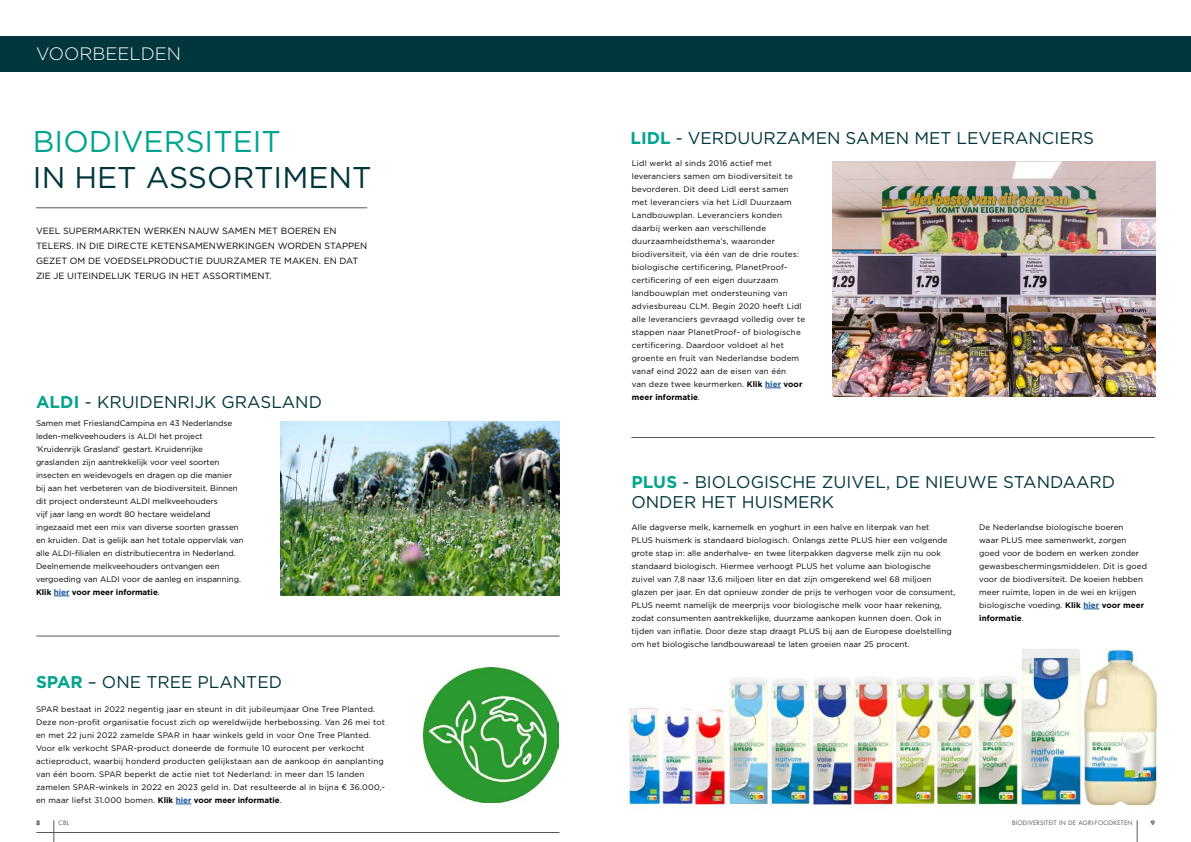
<style>
.page{position:relative;width:1191px;height:842px;background:#fff}
.page>*{position:absolute;margin:0;border:0;box-sizing:border-box;transform-origin:0 0}
.t1{font:30px "Gotham";color:#02363d}
.t2{font:30px "Gotham";color:#00a48f}
.t3{font:300 18px "Gotham";color:#fff}
.t4{font:17px/20.4px "Gotham";color:#02363d}
.t5{font:9px/15px "Gotham";color:#000}
.t6{font:8px/13px "Gotham";letter-spacing:.01em;color:#000}
.t7{font:6px "Futura LT";letter-spacing:.05em;color:#555756}
.t8{font:700 6px "Futura LT";color:#555756}
.s1{font-weight:700;color:#00a48f}
.s2{font-weight:700}
.s3{font-weight:700;color:#1b5899}
.s4{font-style:italic}
</style>
<div class="page">
<img style="left:281px;top:421px;width:278px;height:175px">
<hr style="left:36px;top:636px;width:523px;height:1px;background:#555756">
<svg style="left:54px;top:820px;width:1px;height:22px"></svg>
<svg style="left:1136px;top:820px;width:1px;height:22px"></svg>
<div style="left:0;top:36px;width:595px;height:35px;background:#02363d"></div>
<svg style="left:765px;top:388px;width:16px;height:1px"></svg>
<div style="left:595px;top:36px;width:596px;height:35px;background:#02363d"></div>
<hr style="left:36px;top:208px;width:331px;height:1px;background:#555756">
<img style="left:833px;top:162px;width:322px;height:234px">
<svg style="left:54px;top:596px;width:15px;height:1px"></svg>
<svg style="left:1083px;top:609px;width:16px;height:1px"></svg>
<img style="left:624px;top:649px;width:534px;height:159px">
<hr style="left:631px;top:437px;width:523px;height:1px;background:#555756">
<svg style="left:176px;top:804px;width:15px;height:1px"></svg>
<hr style="left:36px;top:832px;width:523px;height:1px;background:#555756">
<img style="left:423px;top:667px;width:136px;height:136px">
<h2 class="t3" style="left:36px;top:42px;width:147px">VOORBEELDEN</h2>
<h1 class="t2" style="left:33px;top:122px;width:250px">BIODIVERSITEIT</h1>
<h1 class="t1" style="left:33px;top:158px;width:340px">IN HET ASSORTIMENT</h1>
<p class="t5" style="left:36px;top:223px;width:333px">VEEL SUPERMARKTEN WERKEN NAUW SAMEN MET BOEREN EN TELERS. IN DIE DIRECTE KETENSAMENWERKINGEN WORDEN STAPPEN GEZET OM DE VOEDSELPRODUCTIE DUURZAMER TE MAKEN. EN DAT ZIE JE UITEINDELIJK TERUG IN HET ASSORTIMENT.</p>
<h3 class="t4" style="left:36px;top:391px;width:287px"><span class="s1">ALDI</span> - KRUIDENRIJK GRASLAND</h3>
<p class="t6" style="left:36px;top:417px;width:209px">Samen met FrieslandCampina en 43 Nederlandse leden-melkveehouders is ALDI het project ‘Kruidenrijk Grasland’ gestart. Kruidenrijke graslanden zijn aantrekkelijk voor veel soorten insecten en weidevogels en dragen op die manier<br>bij aan het verbeteren van de biodiversiteit. Binnen dit project ondersteunt ALDI melkveehouders<br>vijf jaar lang en wordt 80 hectare weideland ingezaaid met een mix van diverse soorten grassen en kruiden. Dat is gelijk aan het totale oppervlak van alle ALDI-filialen en distributiecentra in Nederland.<br>Deelnemende melkveehouders ontvangen een vergoeding van ALDI voor de aanleg en inspanning.<br><span class="s2">Klik</span> <span class="s3">hier</span> <span class="s2">voor meer informatie</span>.</p>
<h3 class="t4" style="left:36px;top:671px;width:247px"><span class="s1">SPAR</span> – ONE TREE PLANTED</h3>
<p class="t6" style="left:36px;top:703px;width:350px">SPAR bestaat in 2022 negentig jaar en steunt in dit jubileumjaar One Tree Planted.<br>Deze non-profit organisatie focust zich op wereldwijde herbebossing. Van 26 mei tot en met 22 juni 2022 zamelde SPAR in haar winkels geld in voor One Tree Planted.<br>Voor elk verkocht SPAR-product doneerde de formule 10 eurocent per verkocht actieproduct, waarbij honderd producten gelijkstaan aan de aankoop én aanplanting van één boom. SPAR beperkt de actie niet tot Nederland: in meer dan 15 landen zamelen SPAR-winkels in 2022 en 2023 geld in. Dat resulteerde al in bijna € 36.000,- en maar liefst 31.000 bomen. <span class="s2">Klik</span> <span class="s3">hier</span> <span class="s2">voor meer informatie</span>.</p>
<h3 class="t4" style="left:630px;top:127px;width:465px"><span class="s1">LIDL</span> - VERDUURZAMEN SAMEN MET LEVERANCIERS</h3>
<p class="t6" style="left:632px;top:157px;width:175px">Lidl werkt al sinds 2016 actief met leveranciers samen om biodiversiteit te bevorderen. Dit deed Lidl eerst samen met leveranciers via het Lidl Duurzaam Landbouwplan. Leveranciers konden daarbij werken aan verschillende duurzaamheidsthema’s, waaronder biodiversiteit, via één van de drie routes: biologische certificering, PlanetProof&shy;certificering of een eigen duurzaam landbouwplan met ondersteuning van adviesbureau CLM. Begin 2020 heeft Lidl alle leveranciers gevraagd volledig over te stappen naar PlanetProof- of biologische certificering. Daardoor voldoet al het groente en fruit van Nederlandse bodem vanaf eind 2022 aan de eisen van één<br>van deze twee keurmerken. <span class="s2">Klik</span> <span class="s3">hier</span> <span class="s2">voor meer informatie</span><span class="s4">.</span></p>
<h3 class="t4" style="left:631px;top:471px;width:485px"><span class="s1">PLUS</span> - BIOLOGISCHE ZUIVEL, DE NIEUWE STANDAARD<br>ONDER HET HUISMERK</h3>
<p class="t6" style="left:631px;top:521px;width:325px">Alle dagverse melk, karnemelk en yoghurt in een halve en literpak van het<br>PLUS huismerk is standaard biologisch. Onlangs zette PLUS hier een volgende grote stap in: alle anderhalve- en twee literpakken dagverse melk zijn nu ook standaard biologisch. Hiermee verhoogt PLUS het volume aan biologische zuivel van 7,8 naar 13,6 miljoen liter en dat zijn omgerekend wel 68 miljoen glazen per jaar. En dat opnieuw zonder de prijs te verhogen voor de consument, PLUS neemt namelijk de meerprijs voor biologische melk voor haar rekening, zodat consumenten aantrekkelijke, duurzame aankopen kunnen doen. Ook in tijden van inflatie. Door deze stap draagt PLUS bij aan de Europese doelstelling om het biologische landbouwareaal te laten groeien naar 25 procent.</p>
<p class="t6" style="left:979px;top:521px;width:169px">De Nederlandse biologische boeren<br>waar PLUS mee samenwerkt, zorgen goed voor de bodem en werken zonder gewasbeschermingsmiddelen. Dit is goed voor de biodiversiteit. De koeien hebben meer ruimte, lopen in de wei en krijgen biologische voeding. <span class="s2">Klik</span> <span class="s3">hier</span> <span class="s2">voor meer informatie</span>.</p>
<p class="t8" style="left:36px;top:819px;width:6px">8</p>
<p class="t7" style="left:58px;top:819px;width:12px">CBL</p>
<p class="t7" style="left:1012px;top:819px;width:122px">BIODIVERSITEIT IN DE AGRI-FOODKETEN</p>
<p class="t8" style="left:1150px;top:819px;width:6px">9</p>
</div>
